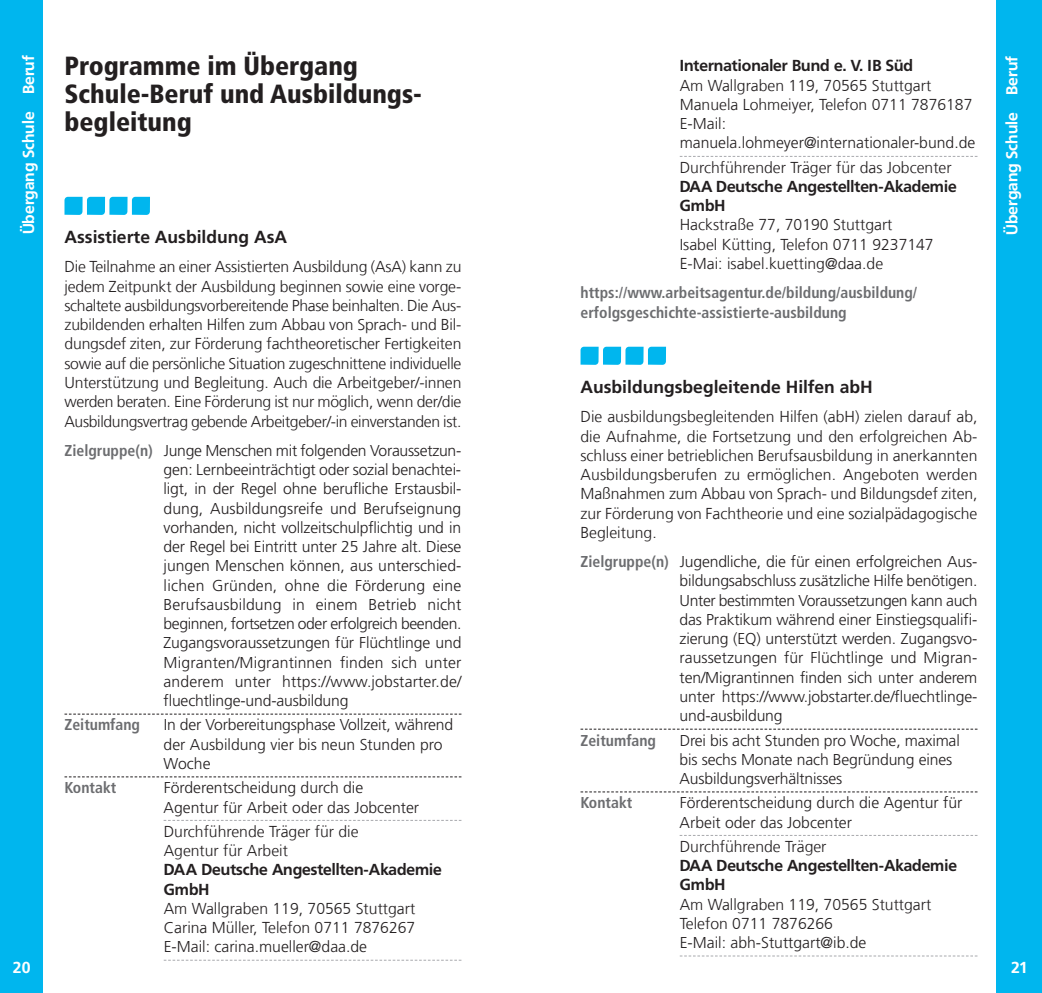
<style>
.page{position:relative;width:1042px;height:993px;background:#fff}
.page>*{position:absolute;margin:0;border:0;box-sizing:border-box;transform-origin:0 0}
.t1{font:900 condensed 26.25px/28px "Frutiger LT Com";color:#231f20}
.t2{font:700 17.5px "Frutiger LT Com";color:#231f20}
.t3{font:300 15.75px/19.2px "Frutiger";color:#231f20}
.t4{font:300 15.75px/19.2px "Frutiger LT Com";color:#231f20}
.t5{font:700 15.75px/19.2px "Frutiger BQ";color:#231f20}
.t6{font:700 condensed 15.75px/19.2px "Frutiger LT Com";color:#6c6d70}
.t7{font:700 15.75px "Frutiger BQ";color:#fff}
.s1{font-family:"Frutiger LT Com";font-weight:700;font-stretch:condensed;color:#6c6d70}
</style>
<div class="page">
<div style="left:996px;top:0;width:46px;height:992px;background:#00b6ee"></div>
<div style="left:0;top:0;width:42px;height:992px;background:#00b6ee"></div>
<svg style="left:164px;top:959px;width:297px;height:1px"></svg>
<svg style="left:64px;top:776px;width:397px;height:1px"></svg>
<svg style="left:64px;top:713px;width:397px;height:1px"></svg>
<svg style="left:680px;top:955px;width:297px;height:1px"></svg>
<svg style="left:580px;top:791px;width:397px;height:1px"></svg>
<svg style="left:580px;top:728px;width:397px;height:1px"></svg>
<svg style="left:680px;top:156px;width:297px;height:1px"></svg>
<svg style="left:64px;top:197px;width:86px;height:18px"></svg>
<svg style="left:580px;top:346px;width:86px;height:19px"></svg>
<p class="t7" style="left:20px;top:234px;width:181px;rotate:-90deg">Übergang Schule Beruf</p>
<h1 class="t1" style="left:64px;top:52px;width:359px">Programme im Übergang<br>Schule-Beruf und Ausbildungs&shy;begleitung</h1>
<p class="t2" style="left:64px;top:227px;width:224px">Assistierte Ausbildung AsA</p>
<p class="t4" style="left:64px;top:257px;width:398px;text-align:justify">Die Teilnahme an einer Assistierten Ausbildung (AsA) kann zu jedem Zeitpunkt der Ausbildung beginnen sowie eine vorge&shy;schaltete ausbildungsvorbereitende Phase beinhalten. Die Aus&shy;zubildenden erhalten Hilfen zum Abbau von Sprach- und Bil&shy;dungsdef ziten, zur Förderung fachtheoretischer Fertigkeiten sowie auf die persönliche Situation zugeschnittene individuelle Unterstützung und Begleitung. Auch die Arbeitgeber/-innen werden beraten. Eine Förderung ist nur möglich, wenn der/die Ausbildungsvertrag gebende Arbeitgeber/-in einverstanden ist.</p>
<p class="t3" style="left:164px;top:440px;width:299px;text-align:justify;text-indent:-99px"><span class="s1">Zielgruppe(n)</span> Junge Menschen mit folgenden Voraussetzun&shy;gen: Lernbeeinträchtigt oder sozial benachtei&shy;ligt, in der Regel ohne berufliche Erstausbil&shy;dung, Ausbildungsreife und Berufseignung vorhanden, nicht vollzeitschulpflichtig und in der Regel bei Eintritt unter 25 Jahre alt. Diese jungen Menschen können, aus unterschied&shy;lichen Gründen, ohne die Förderung eine Berufsausbildung in einem Betrieb nicht beginnen, fortsetzen oder erfolgreich beenden.<br>Zugangsvoraussetzungen für Flüchtlinge und Migranten/Migrantinnen finden sich unter anderem unter https://www.jobstarter.de/ fluechtlinge-und-ausbildung</p>
<p class="t6" style="left:64px;top:715px;width:77px">Zeitumfang</p>
<p class="t3" style="left:164px;top:715px;width:291px">In der Vorbereitungsphase Vollzeit, während der Ausbildung vier bis neun Stunden pro<br>Woche</p>
<p class="t6" style="left:64px;top:777px;width:53px">Kontakt</p>
<p class="t3" style="left:164px;top:777px;width:257px">Förderentscheidung durch die<br>Agentur für Arbeit oder das Jobcenter</p>
<p class="t4" style="left:164px;top:821px;width:196px">Durchführende Träger für die<br>Agentur für Arbeit</p>
<p class="t5" style="left:164px;top:860px;width:279px">DAA Deutsche Angestellten-Akademie<br>GmbH</p>
<p class="t4" style="left:164px;top:898px;width:253px">Am Wallgraben 119, 70565 Stuttgart<br>Carina Müller, Telefon 0711 7876267</p>
<p class="t3" style="left:164px;top:936px;width:205px">E-Mail: carina.mueller@daa.de</p>
<p class="t5" style="left:680px;top:56px;width:235px">Internationaler Bund e. V. IB Süd</p>
<p class="t4" style="left:680px;top:76px;width:294px">Am Wallgraben 119, 70565 Stuttgart<br>Manuela Lohmeiyer, Telefon 0711 7876187</p>
<p class="t3" style="left:680px;top:114px;width:297px">E-Mail: manuela.lohmeyer@internationaler-bund.de</p>
<p class="t4" style="left:680px;top:158px;width:273px">Durchführender Träger für das Jobcenter</p>
<p class="t5" style="left:680px;top:177px;width:278px">DAA Deutsche Angestellten-Akademie<br>GmbH</p>
<p class="t4" style="left:680px;top:215px;width:255px">Hackstraße 77, 70190 Stuttgart<br>Isabel Kütting, Telefon 0711 9237147<br>E-Mai: isabel.kuetting@daa.de</p>
<p class="t6" style="left:580px;top:283px;width:338px">https://www.arbeitsagentur.de/bildung/ausbildung/ erfolgsgeschichte-assistierte-ausbildung</p>
<p class="t2" style="left:580px;top:376px;width:294px">Ausbildungsbegleitende Hilfen abH</p>
<p class="t4" style="left:580px;top:407px;width:398px;text-align:justify">Die ausbildungsbegleitenden Hilfen (abH) zielen darauf ab, die Aufnahme, die Fortsetzung und den erfolgreichen Ab&shy;schluss einer betrieblichen Berufsausbildung in anerkannten Ausbildungsberufen zu ermöglichen. Angeboten werden Maßnahmen zum Abbau von Sprach- und Bildungsdef ziten, zur Förderung von Fachtheorie und eine sozialpädagogische Begleitung.</p>
<p class="t3" style="left:679px;top:552px;width:299px;text-align:justify;text-indent:-99px"><span class="s1">Zielgruppe(n)</span> Jugendliche, die für einen erfolgreichen Aus&shy;bildungsabschluss zusätzliche Hilfe benötigen.<br>Unter bestimmten Voraussetzungen kann auch das Praktikum während einer Einstiegsqualifi&shy;zierung (EQ) unterstützt werden. Zugangsvo&shy;raussetzungen für Flüchtlinge und Migran&shy;ten/Migrantinnen finden sich unter anderem unter https://www.jobstarter.de/fluechtlinge&shy;und-ausbildung</p>
<p class="t6" style="left:580px;top:730px;width:77px">Zeitumfang</p>
<p class="t3" style="left:679px;top:730px;width:282px">Drei bis acht Stunden pro Woche, maximal bis sechs Monate nach Begründung eines<br>Ausbildungsverhältnisses</p>
<p class="t6" style="left:580px;top:793px;width:53px">Kontakt</p>
<p class="t3" style="left:679px;top:792px;width:284px">Förderentscheidung durch die Agentur für<br>Arbeit oder das Jobcenter</p>
<p class="t4" style="left:680px;top:836px;width:148px">Durchführende Träger</p>
<p class="t5" style="left:680px;top:855px;width:279px">DAA Deutsche Angestellten-Akademie<br>GmbH</p>
<p class="t4" style="left:680px;top:894px;width:253px">Am Wallgraben 119, 70565 Stuttgart<br>Telefon 0711 7876266</p>
<p class="t3" style="left:680px;top:932px;width:188px">E-Mail: abh-Stuttgart@ib.de</p>
<p class="t7" style="left:1003px;top:235px;width:181px;rotate:-90deg">Übergang Schule Beruf</p>
<p class="t7" style="left:13px;top:958px;width:19px">20</p>
<p class="t7" style="left:1011px;top:958px;width:18px">21</p>
</div>
